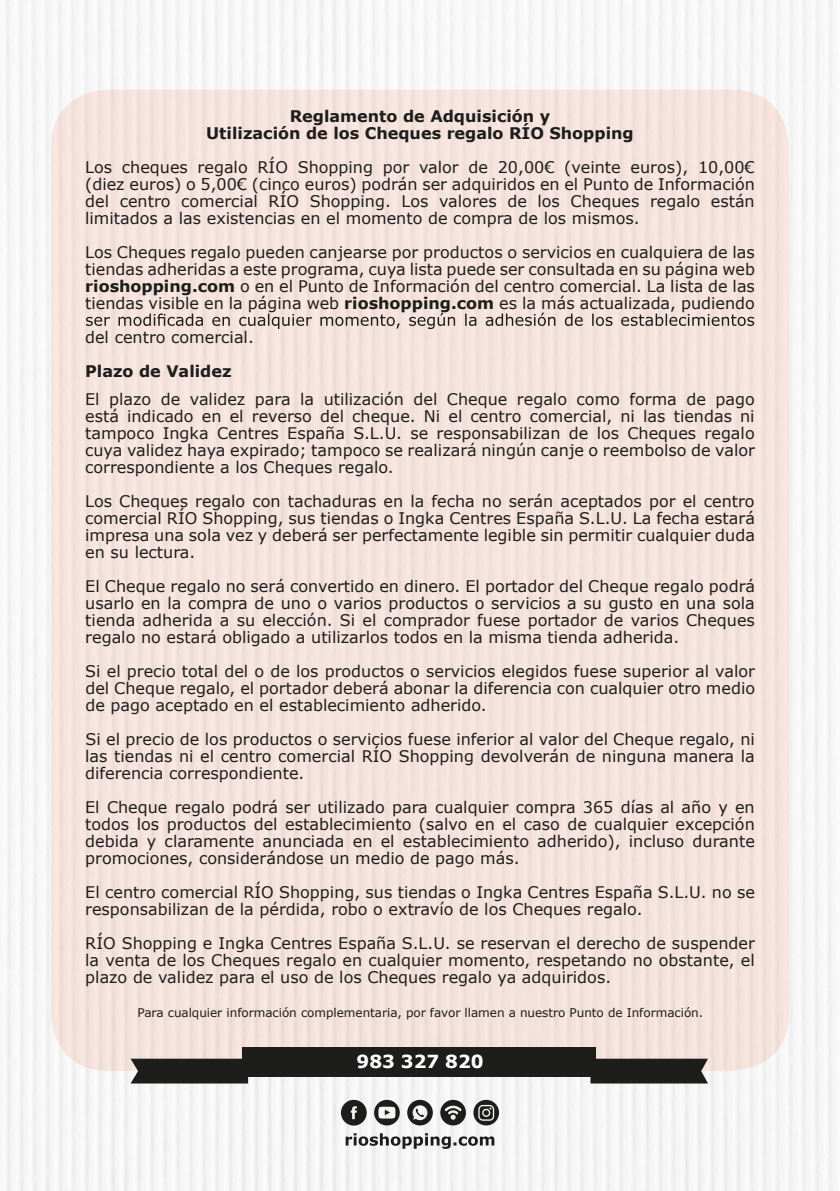
<style>
.page{position:relative;width:840px;height:1191px;background:#fff}
.page>*{position:absolute;margin:0;border:0;box-sizing:border-box;transform-origin:0 0}
.t1{font:700 18px "Verdana";letter-spacing:-.005em;color:#fff}
.t2{font:16px/17px "Verdana";color:#1d1d1b;text-align:justify}
.t3{font:700 16px/17px "Verdana";color:#1d1d1b;text-align:center}
.t4{font:12px "Verdana";letter-spacing:-.005em;color:#1d1d1b}
.s1{font-weight:700}
</style>
<div class="page">
<div style="left:0;top:0;width:835px;height:1191px;background:#f6f6f6"></div>
<div style="left:51px;top:90px;width:737px;height:980px;background:#f5e4dd;border-radius:57px"></div>
<div style="left:590px;top:1058px;width:117px;height:25px;background:#1d1d1b"></div>
<svg style="left:130px;top:1058px;width:118px;height:25px"></svg>
<div style="left:242px;top:1046px;width:353px;height:30px;background:#1d1d1b"></div>
<svg style="left:86px;top:313px;width:667px;height:16px"></svg>
<svg style="left:345px;top:1133px;width:149px;height:15px"></svg>
<svg style="left:341px;top:1099px;width:25px;height:26px"></svg>
<svg style="left:374px;top:1099px;width:25px;height:26px"></svg>
<svg style="left:440px;top:1099px;width:25px;height:26px"></svg>
<svg style="left:407px;top:1099px;width:25px;height:26px"></svg>
<svg style="left:473px;top:1099px;width:25px;height:26px"></svg>
<p class="t3" style="left:206px;top:107px;width:429px">Reglamento de Adquisición y<br>Utilización de los Cheques regalo RÍO Shopping</p>
<p class="t2" style="left:85px;top:159px;width:671px">Los cheques regalo RÍO Shopping por valor de 20,00€ (veinte euros), 10,00€ (diez euros) o 5,00€ (cinco euros) podrán ser adquiridos en el Punto de Información del centro comercial RÍO Shopping. Los valores de los Cheques regalo están limitados a las existencias en el momento de compra de los mismos.</p>
<p class="t2" style="left:85px;top:244px;width:671px">Los Cheques regalo pueden canjearse por productos o servicios en cualquiera de las tiendas adheridas a este programa, cuya lista puede ser consultada en su página web <span class="s1">rioshopping.com</span> o en el Punto de Información del centro comercial. La lista de las tiendas visible en la página web <span class="s1">rioshopping.com</span> es la más actualizada, pudiendo</p>
<p class="t2" style="left:85px;top:329px;width:170px">del centro comercial.</p>
<p class="t3" style="left:85px;top:362px;width:148px">Plazo de Validez</p>
<p class="t2" style="left:85px;top:391px;width:671px">El plazo de validez para la utilización del Cheque regalo como forma de pago está indicado en el reverso del cheque. Ni el centro comercial, ni las tiendas ni tampoco Ingka Centres España S.L.U. se responsabilizan de los Cheques regalo cuya validez haya expirado; tampoco se realizará ningún canje o reembolso de valor correspondiente a los Cheques regalo.</p>
<p class="t2" style="left:85px;top:493px;width:671px">Los Cheques regalo con tachaduras en la fecha no serán aceptados por el centro comercial RÍO Shopping, sus tiendas o Ingka Centres España S.L.U. La fecha estará impresa una sola vez y deberá ser perfectamente legible sin permitir cualquier duda en su lectura.</p>
<p class="t2" style="left:85px;top:578px;width:671px">El Cheque regalo no será convertido en dinero. El portador del Cheque regalo podrá usarlo en la compra de uno o varios productos o servicios a su gusto en una sola tienda adherida a su elección. Si el comprador fuese portador de varios Cheques regalo no estará obligado a utilizarlos todos en la misma tienda adherida.</p>
<p class="t2" style="left:85px;top:663px;width:671px">Si el precio total del o de los productos o servicios elegidos fuese superior al valor del Cheque regalo, el portador deberá abonar la diferencia con cualquier otro medio de pago aceptado en el establecimiento adherido.</p>
<p class="t2" style="left:85px;top:731px;width:671px">Si el precio de los productos o servicios fuese inferior al valor del Cheque regalo, ni las tiendas ni el centro comercial RÍO Shopping devolverán de ninguna manera la diferencia correspondiente.</p>
<p class="t2" style="left:85px;top:799px;width:670px">El Cheque regalo podrá ser utilizado para cualquier compra 365 días al año y en todos los productos del establecimiento (salvo en el caso de cualquier excepción debida y claramente anunciada en el establecimiento adherido), incluso durante promociones, considerándose un medio de pago más.</p>
<p class="t2" style="left:85px;top:884px;width:671px">El centro comercial RÍO Shopping, sus tiendas o Ingka Centres España S.L.U. no se responsabilizan de la pérdida, robo o extravío de los Cheques regalo.</p>
<p class="t2" style="left:85px;top:935px;width:670px">RÍO Shopping e Ingka Centres España S.L.U. se reservan el derecho de suspender la venta de los Cheques regalo en cualquier momento, respetando no obstante, el plazo de validez para el uso de los Cheques regalo ya adquiridos.</p>
<p class="t4" style="left:137px;top:1005px;width:567px">Para cualquier información complementaria, por favor llamen a nuestro Punto de Información.</p>
<p class="t1" style="left:356px;top:1050px;width:128px">983 327 820</p>
</div>
